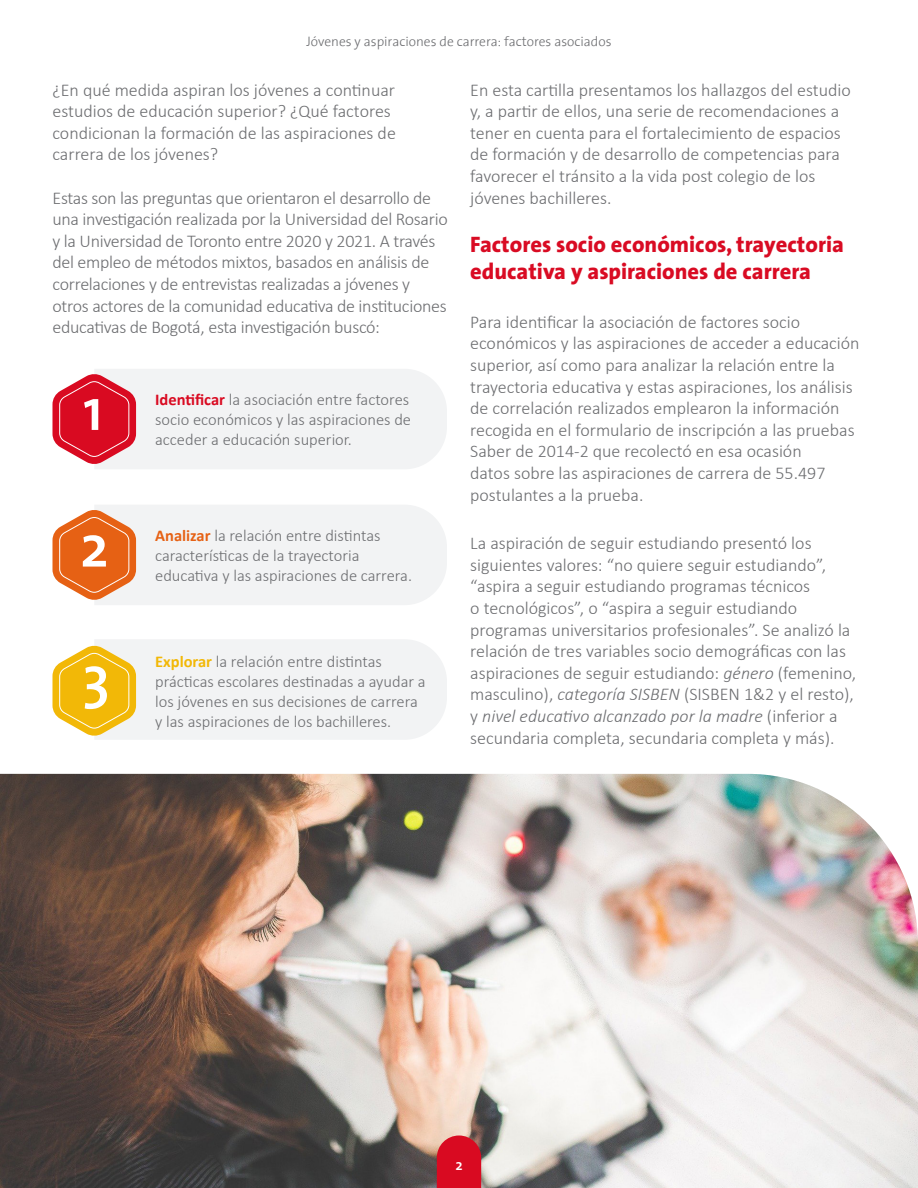
<style>
.page{position:relative;width:918px;height:1188px;background:#fff}
.page>*{position:absolute;margin:0;border:0;box-sizing:border-box;transform-origin:0 0}
.Estilo_de_párrafo_1{font:600 60px "The Sans";color:#fff}
.Estilo_de_párrafo_2{font:800 22.5px/27px "The Sans";color:#d90b23}
.Estilo_de_párrafo_1-2{font:300 18px/21.6px "Calibri";color:#6c6d70}
.Estilo_de_párrafo_2-2{font:300 18px/21.6px "Calibri";color:#6c6d70}
.Estilo_de_párrafo_1-3{font:300 16.5px/19.8px "Calibri";color:#6c6d70}
.t1{font:600 15px "The Sans";color:#fff}
.t2{font:300 13.5px "The Sans";color:#6c6d70}
.s1{font-weight:700;color:#d90a21}
.s2{font-weight:700;color:#e66114}
.s3{font-weight:700;color:#f2b807}
.s4{font-style:italic}
</style>
<div class="page">
<img style="left:0;top:774px;width:918px;height:414px">
<svg style="left:52px;top:369px;width:395px;height:100px"></svg>
<svg style="left:52px;top:505px;width:395px;height:100px"></svg>
<svg style="left:52px;top:640px;width:395px;height:100px"></svg>
<svg style="left:437px;top:1136px;width:44px;height:52px;background:#d61529"></svg>
<p class="t2" style="left:306px;top:31px;width:307px">Jóvenes y aspiraciones de carrera: factores asociados</p>
<p class="Estilo_de_párrafo_1-2" style="left:52px;top:79px;width:345px">¿En qué medida aspiran los jóvenes a continuar estudios de educación superior? ¿Qué factores condicionan la formación de las aspiraciones de carrera de los jóvenes?</p>
<p class="Estilo_de_párrafo_1-2" style="left:52px;top:187px;width:397px">Estas son las preguntas que orientaron el desarrollo de una investigación realizada por la Universidad del Rosario y la Universidad de Toronto entre 2020 y 2021. A través del empleo de métodos mixtos, basados en análisis de correlaciones y de entrevistas realizadas a jóvenes y otros actores de la comunidad educativa de instituciones educativas de Bogotá, esta investigación buscó:</p>
<p class="Estilo_de_párrafo_1" style="left:83px;top:359px;width:22px">1</p>
<p class="Estilo_de_párrafo_1" style="left:80px;top:496px;width:30px">2</p>
<p class="Estilo_de_párrafo_1" style="left:82px;top:627px;width:29px">3</p>
<p class="Estilo_de_párrafo_1-3" style="left:155px;top:390px;width:257px;text-align:justify"><span class="s1">Identificar</span> la asociación entre factores socio económicos y las aspiraciones de acceder a educación superior.</p>
<p class="Estilo_de_párrafo_1-3" style="left:155px;top:526px;width:258px"><span class="s2">Analizar</span> la relación entre distintas características de la trayectoria educativa y las aspiraciones de carrera.</p>
<p class="Estilo_de_párrafo_1-3" style="left:155px;top:652px;width:272px"><span class="s3">Explorar</span> la relación entre distintas prácticas escolares destinadas a ayudar a los jóvenes en sus decisiones de carrera y las aspiraciones de los bachilleres.</p>
<p class="Estilo_de_párrafo_1-2" style="left:470px;top:79px;width:382px">En esta cartilla presentamos los hallazgos del estudio y, a partir de ellos, una serie de recomendaciones a tener en cuenta para el fortalecimiento de espacios de formación y de desarrollo de competencias para favorecer el tránsito a la vida post colegio de los jóvenes bachilleres.</p>
<p class="Estilo_de_párrafo_2" style="left:470px;top:231px;width:375px">Factores socio económicos, trayectoria educativa y aspiraciones de carrera</p>
<p class="Estilo_de_párrafo_2-2" style="left:470px;top:311px;width:391px">Para identificar la asociación de factores socio económicos y las aspiraciones de acceder a educación superior, así como para analizar la relación entre la trayectoria educativa y estas aspiraciones, los análisis de correlación realizados emplearon la información recogida en el formulario de inscripción a las pruebas Saber de 2014-2 que recolectó en esa ocasión<br>datos sobre las aspiraciones de carrera de 55.497 postulantes a la prueba.</p>
<p class="Estilo_de_párrafo_1-2" style="left:470px;top:532px;width:387px">La aspiración de seguir estudiando presentó los siguientes valores: “no quiere seguir estudiando”, “aspira a seguir estudiando programas técnicos<br>o tecnológicos”, o “aspira a seguir estudiando programas universitarios profesionales”. Se analizó la relación de tres variables socio demográficas con las aspiraciones de seguir estudiando: <span class="s4">género</span> (femenino, masculino), <span class="s4">categoría SISBEN</span> (SISBEN 1&amp;2 y el resto), y <span class="s4">nivel educativo alcanzado por la madre</span> (inferior a secundaria completa, secundaria completa y más).</p>
<p class="t1" style="left:455px;top:1152px;width:9px">2</p>
</div>
